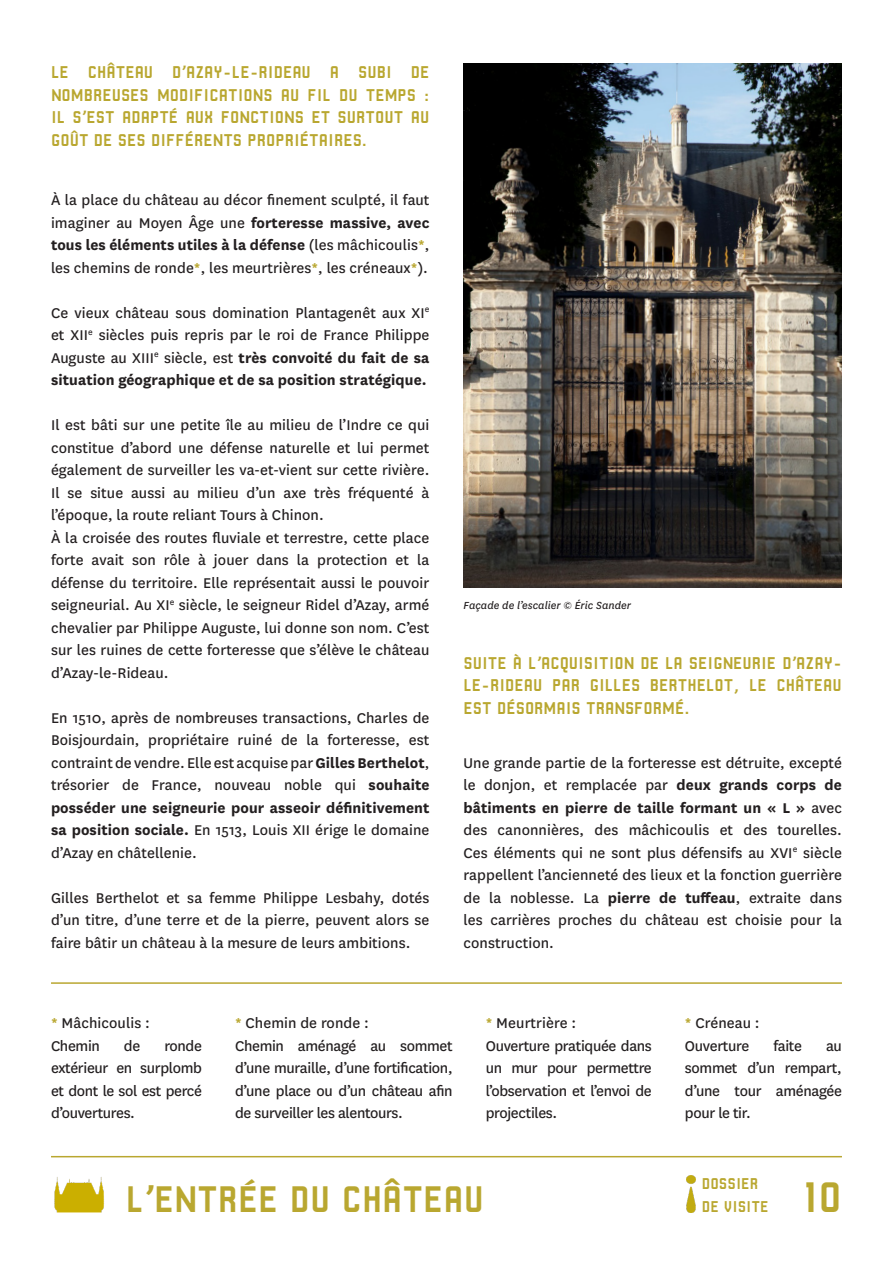
<style>
.page{position:relative;width:893px;height:1263px;background:#fff}
.page>*{position:absolute;margin:0;border:0;box-sizing:border-box;transform-origin:0 0}
.t1{font:45px "Robust CMN";color:#b9a730}
.TITRE_PARTIE{font:39px "Robust CMN";color:#b9a730}
.Mise_en_relief{font:18px/22.5px "Robust CMN";color:#b9a730;text-align:justify}
.t2{font:16.5px/22.5px "National";letter-spacing:.005em;color:#231f20;text-align:justify}
.Mise_en_relief-2{font:16.5px "Robust CMN";color:#b9a730}
.t3{font:16.5px "National";letter-spacing:-.02em;color:#231f20}
.Légende{font:italic 12px "National";letter-spacing:.005em;color:#231f20}
.s1{font-weight:700}
.s2{font-weight:700;color:#b9a730}
</style>
<div class="page">
<hr style="left:51px;top:1156px;width:791px;height:1px;background:#b9a730">
<img style="left:54px;top:1177px;width:50px;height:36px">
<img style="left:687px;top:1176px;width:8px;height:37px">
<hr style="left:51px;top:982px;width:791px;height:2px;background:#b9a730">
<img style="left:463px;top:64px;width:379px;height:523px">
<p class="Mise_en_relief" style="left:51px;top:61px;width:380px">LE CHÂTEAU D’AZAY-LE-RIDEAU A SUBI DE NOMBREUSES MODIFICATIONS AU FIL DU TEMPS :<br>IL S’EST ADAPTÉ AUX FONCTIONS ET SURTOUT AU GOÛT DE SES DIFFÉRENTS PROPRIÉTAIRES.</p>
<p class="t2" style="left:51px;top:188px;width:380px">À la place du château au décor finement sculpté, il faut imaginer au Moyen Âge une <span class="s1">forteresse massive, avec tous les éléments utiles à la défense</span> (les mâchicoulis<span class="s2">*</span>, les chemins de ronde<span class="s2">*</span>, les meurtrières<span class="s2">*</span>, les créneaux<span class="s2">*</span>).</p>
<p class="t2" style="left:51px;top:300px;width:380px">Ce vieux château sous domination Plantagenêt aux XI<sup>e </sup>et XII<sup>e</sup> siècles puis repris par le roi de France Philippe Auguste au XIII<sup>e</sup> siècle, est <span class="s1">très convoité du fait de sa situation géographique et de sa position stratégique.</span></p>
<p class="t2" style="left:51px;top:413px;width:380px">Il est bâti sur une petite île au milieu de l’Indre ce qui constitue d’abord une défense naturelle et lui permet également de surveiller les va-et-vient sur cette rivière.<br>Il se situe aussi au milieu d’un axe très fréquenté à l’époque, la route reliant Tours à Chinon.</p>
<p class="t2" style="left:51px;top:525px;width:380px">À la croisée des routes fluviale et terrestre, cette place forte avait son rôle à jouer dans la protection et la défense du territoire. Elle représentait aussi le pouvoir seigneurial. Au XI<sup>e</sup> siècle, le seigneur Ridel d’Azay, armé chevalier par Philippe Auguste, lui donne son nom. C’est sur les ruines de cette forteresse que s’élève le château d’Azay-le-Rideau.</p>
<p class="t2" style="left:51px;top:705px;width:380px">En 1510, après de nombreuses transactions, Charles de Boisjourdain, propriétaire ruiné de la forteresse, est contraint de vendre. Elle est acquise par <span class="s1">Gilles Berthelot</span>, trésorier de France, nouveau noble qui <span class="s1">souhaite posséder une seigneurie pour asseoir définitivement sa position sociale.</span> En 1513, Louis XII érige le domaine d’Azay en châtellenie.</p>
<p class="t2" style="left:51px;top:885px;width:380px">Gilles Berthelot et sa femme Philippe Lesbahy, dotés d’un titre, d’une terre et de la pierre, peuvent alors se faire bâtir un château à la mesure de leurs ambitions.</p>
<p class="Légende" style="left:463px;top:598px;width:169px">Façade de l’escalier © Éric Sander</p>
<p class="Mise_en_relief" style="left:463px;top:651px;width:380px">SUITE À L’ACQUISITION DE LA SEIGNEURIE D’AZAY-LE-RIDEAU PAR GILLES BERTHELOT, LE CHÂTEAU EST DÉSORMAIS TRANSFORMÉ.</p>
<p class="t2" style="left:463px;top:750px;width:380px">Une grande partie de la forteresse est détruite, excepté le donjon, et remplacée par <span class="s1">deux grands corps de bâtiments en pierre de taille formant un « L »</span> avec des canonnières, des mâchicoulis et des tourelles.<br>Ces éléments qui ne sont plus défensifs au XVI<sup>e</sup> siècle rappellent l’ancienneté des lieux et la fonction guerrière de la noblesse. La <span class="s1">pierre de tuffeau</span>, extraite dans les carrières proches du château est choisie pour la construction.</p>
<p class="t2" style="left:51px;top:1011px;width:100px"><span class="s2">*</span> Mâchicoulis :</p>
<p class="t2" style="left:51px;top:1034px;width:50px">Chemin</p>
<p class="t2" style="left:124px;top:1034px;width:18px">de</p>
<p class="t2" style="left:51px;top:1034px;width:152px;text-indent:113px">ronde extérieur en surplomb et dont le sol est percé d’ouvertures.</p>
<p class="t2" style="left:235px;top:1011px;width:135px"><span class="s2">*</span> Chemin de ronde :</p>
<p class="t2" style="left:235px;top:1034px;width:219px">Chemin aménagé au sommet d’une muraille, d’une fortification, d’une place ou d’un château afin de surveiller les alentours.</p>
<p class="t2" style="left:486px;top:1011px;width:92px"><span class="s2">*</span> Meurtrière :</p>
<p class="t2" style="left:486px;top:1034px;width:168px">Ouverture pratiquée dans un mur pour permettre l’observation et l’envoi de projectiles.</p>
<p class="t2" style="left:685px;top:1011px;width:76px"><span class="s2">*</span> Créneau :</p>
<p class="t3" style="left:685px;top:1035px;width:66px">Ouverture</p>
<p class="t2" style="left:773px;top:1034px;width:30px">faite</p>
<p class="t2" style="left:685px;top:1034px;width:158px;text-indent:141px">au sommet d’un rempart, d’une tour aménagée pour le tir.</p>
<p class="TITRE_PARTIE" style="left:126px;top:1178px;width:359px">L’ENTRÉE DU CHÂTEAU</p>
<p class="Mise_en_relief-2" style="left:702px;top:1175px;width:58px">DOSSIER</p>
<p class="Mise_en_relief-2" style="left:702px;top:1197px;width:69px">DE VISITE</p>
<p class="t1" style="left:803px;top:1172px;width:41px">10</p>
</div>
